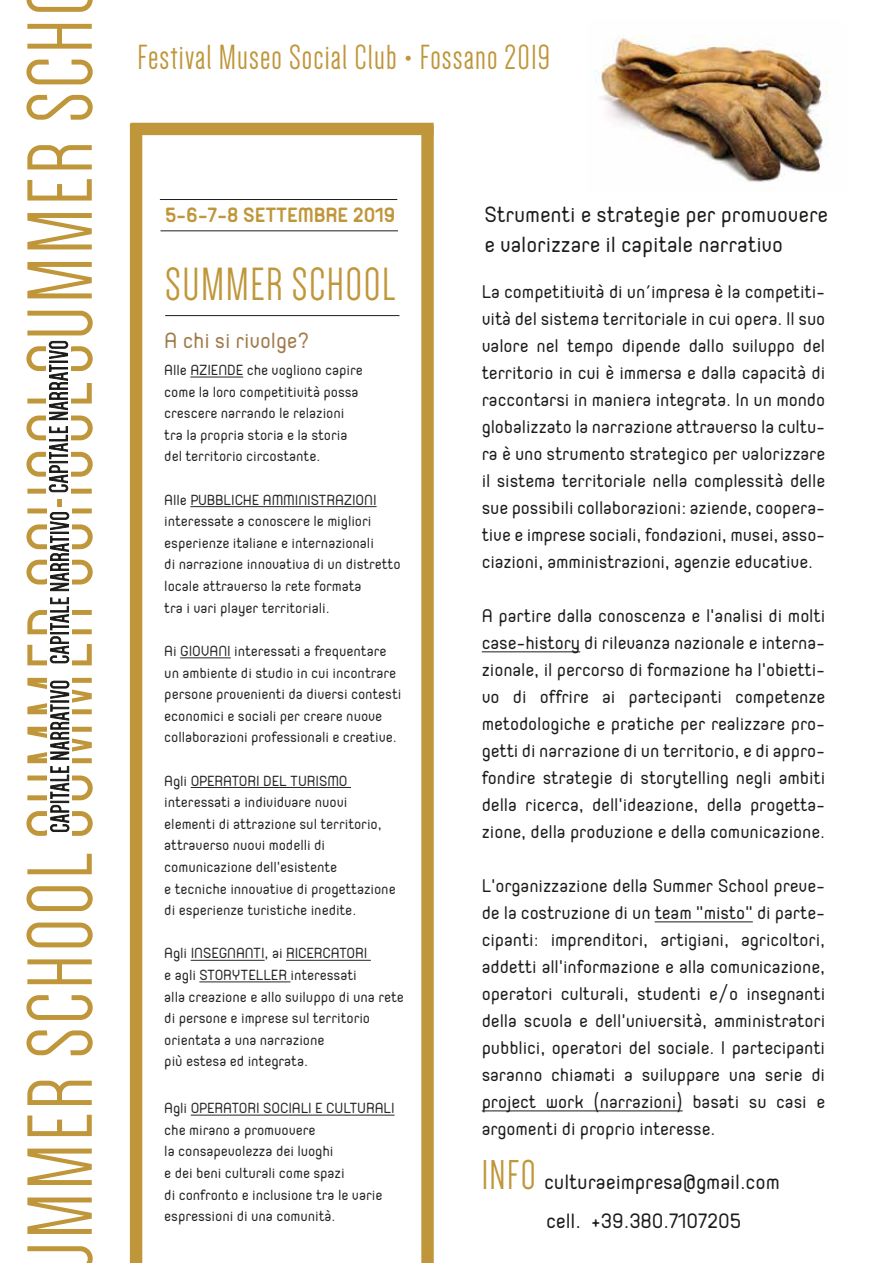
<style>
.page{position:relative;width:893px;height:1263px;background:#fff}
.page>*{position:absolute;margin:0;border:0;box-sizing:border-box;transform-origin:0 0}
.t1{font:48px "Dense";letter-spacing:.03em;color:#bf963a}
.t2{font:36px "Dense";letter-spacing:.03em;color:#bf963a}
.t3{font:27px/30px "Orev Edge";letter-spacing:-.005em;color:#1d1d1b}
.t4{font:27px "Orev Edge";letter-spacing:-.005em;color:#a17b4b}
.t5{font:25.5px/39px "Orev Edge";letter-spacing:-.005em;color:#1d1d1b}
.t6{font:700 25.35px "Orev Edge";letter-spacing:-.005em;color:#bf963a}
.t7{font:22.5px/27px "Orev Edge";letter-spacing:-.005em;color:#1d1d1b;text-align:justify}
.t8{font:18px/21.6px "Orev Edge";letter-spacing:-.005em;color:#272726}
.s1{font-family:"Dense";font-size:42.9px;color:#bf963a}
</style>
<div class="page">
<img style="left:596px;top:35px;width:232px;height:148px">
<hr style="left:190px;top:377px;width:53px;height:1px;background:#272726">
<hr style="left:190px;top:506px;width:187px;height:1px;background:#272726">
<hr style="left:180px;top:657px;width:51px;height:1px;background:#272726">
<hr style="left:191px;top:787px;width:160px;height:1px;background:#272726">
<hr style="left:191px;top:960px;width:74px;height:1px;background:#272726">
<hr style="left:286px;top:960px;width:85px;height:1px;background:#272726">
<hr style="left:199px;top:981px;width:91px;height:1px;background:#272726">
<hr style="left:191px;top:1115px;width:204px;height:1px;background:#272726">
<svg style="left:27px;top:1246px;width:66px;height:17px"></svg>
<svg style="left:27px;top:1197px;width:65px;height:37px"></svg>
<svg style="left:27px;top:1148px;width:65px;height:37px"></svg>
<svg style="left:27px;top:1115px;width:65px;height:21px"></svg>
<svg style="left:27px;top:1081px;width:65px;height:24px"></svg>
<svg style="left:26px;top:1030px;width:67px;height:25px"></svg>
<svg style="left:26px;top:995px;width:67px;height:25px"></svg>
<svg style="left:27px;top:959px;width:65px;height:25px"></svg>
<svg style="left:26px;top:922px;width:67px;height:25px"></svg>
<svg style="left:26px;top:886px;width:67px;height:25px"></svg>
<svg style="left:27px;top:854px;width:65px;height:20px"></svg>
<svg style="left:27px;top:311px;width:66px;height:24px"></svg>
<svg style="left:27px;top:262px;width:65px;height:36px"></svg>
<svg style="left:27px;top:213px;width:65px;height:36px"></svg>
<svg style="left:27px;top:179px;width:65px;height:22px"></svg>
<svg style="left:27px;top:145px;width:65px;height:24px"></svg>
<svg style="left:26px;top:95px;width:67px;height:25px"></svg>
<svg style="left:26px;top:60px;width:67px;height:24px"></svg>
<svg style="left:27px;top:24px;width:65px;height:25px"></svg>
<svg style="left:26px;top:0;width:67px;height:12px"></svg>
<hr style="left:161px;top:231px;width:237px;height:1px;background:#1d1d1b">
<hr style="left:165px;top:315px;width:234px;height:1px;background:#1d1d1b">
<hr style="left:160px;top:199px;width:237px;height:1px;background:#1d1d1b">
<div style="left:130px;top:124px;width:12px;height:1139px;background:#bf963a"></div>
<div style="left:421px;top:125px;width:13px;height:1138px;background:#bf963a"></div>
<hr style="left:482px;top:651px;width:98px;height:1px;background:#1d1d1b">
<hr style="left:655px;top:921px;width:98px;height:1px;background:#1d1d1b">
<hr style="left:482px;top:1110px;width:201px;height:1px;background:#1d1d1b">
<svg style="left:27px;top:597px;width:65px;height:68px"></svg>
<svg style="left:26px;top:341px;width:67px;height:250px"></svg>
<svg style="left:26px;top:678px;width:67px;height:158px"></svg>
<div style="left:130px;top:123px;width:304px;height:12px;background:#bf963a"></div>
<h2 class="t2" style="left:138px;top:39px;width:414px">Festival Museo Social Club • Fossano 2019</h2>
<p class="t6" style="left:165px;top:201px;width:232px">5-6-7-8 SETTEMBRE 2019</p>
<h1 class="t1" style="left:165px;top:261px;width:232px">SUMMER SCHOOL</h1>
<p class="t4" style="left:164px;top:326px;width:147px">A chi si rivolge?</p>
<p class="t8" style="left:164px;top:358px;width:200px">Alle AZIENDE che vogliono capire come la loro competitività possa crescere narrando le relazioni tra la propria storia e la storia del territorio circostante.</p>
<p class="t8" style="left:164px;top:488px;width:238px">Alle PUBBLICHE AMMINISTRAZIONI interessate a conoscere le migliori esperienze italiane e internazionali<br>di narrazione innovativa di un distretto locale attraverso la rete formata<br>tra i vari player territoriali.</p>
<p class="t8" style="left:164px;top:639px;width:239px">Ai GIOVANI interessati a frequentare un ambiente di studio in cui incontrare persone provenienti da diversi contesti economici e sociali per creare nuove collaborazioni professionali e creative.</p>
<p class="t8" style="left:164px;top:769px;width:233px">Agli OPERATORI DEL TURISMO interessati a individuare nuovi elementi di attrazione sul territorio, attraverso nuovi modelli di comunicazione dell'esistente<br>e tecniche innovative di progettazione di esperienze turistiche inedite.</p>
<p class="t8" style="left:164px;top:942px;width:241px">Agli INSEGNANTI, ai RICERCATORI<br>e agli STORYTELLER interessati<br>alla creazione e allo sviluppo di una rete di persone e imprese sul territorio orientata a una narrazione<br>più estesa ed integrata.</p>
<p class="t8" style="left:164px;top:1096px;width:232px">Agli OPERATORI SOCIALI E CULTURALI che mirano a promuovere<br>la consapevolezza dei luoghi<br>e dei beni culturali come spazi<br>di confronto e inclusione tra le varie espressioni di una comunità.</p>
<p class="t3" style="left:484px;top:199px;width:345px">Strumenti e strategie per promuovere e valorizzare il capitale narrativo</p>
<p class="t7" style="left:482px;top:278px;width:345px">La competitività di un’impresa è la competiti&shy;vità del sistema territoriale in cui opera. Il suo valore nel tempo dipende dallo sviluppo del territorio in cui è immersa e dalla capacità di raccontarsi in maniera integrata. In un mondo globalizzato la narrazione attraverso la cultu&shy;ra è uno strumento strategico per valorizzare il sistema territoriale nella complessità delle sue possibili collaborazioni: aziende, coopera&shy;tive e imprese sociali, fondazioni, musei, asso&shy;ciazioni, amministrazioni, agenzie educative.</p>
<p class="t7" style="left:482px;top:602px;width:345px">A partire dalla conoscenza e l'analisi di molti case-history di rilevanza nazionale e interna&shy;zionale, il percorso di formazione ha l'obietti&shy;vo di offrire ai partecipanti competenze metodologiche e pratiche per realizzare pro&shy;getti di narrazione di un territorio, e di appro&shy;fondire strategie di storytelling negli ambiti della ricerca, dell'ideazione, della progetta&shy;zione, della produzione e della comunicazione.</p>
<p class="t7" style="left:482px;top:872px;width:345px">L'organizzazione della Summer School preve&shy;de la costruzione di un team "misto" di parte&shy;cipanti: imprenditori, artigiani, agricoltori, addetti all'informazione e alla comunicazione, operatori culturali, studenti e/o insegnanti della scuola e dell'università, amministratori pubblici, operatori del sociale. I partecipanti saranno chiamati a sviluppare una serie di project work (narrazioni) basati su casi e argomenti di proprio interesse.</p>
<p class="t5" style="left:546px;top:1161px;width:235px;text-indent:-64px"><span class="s1">INFO</span> culturaeimpresa@gmail.com cell. +39.380.7107205</p>
</div>
